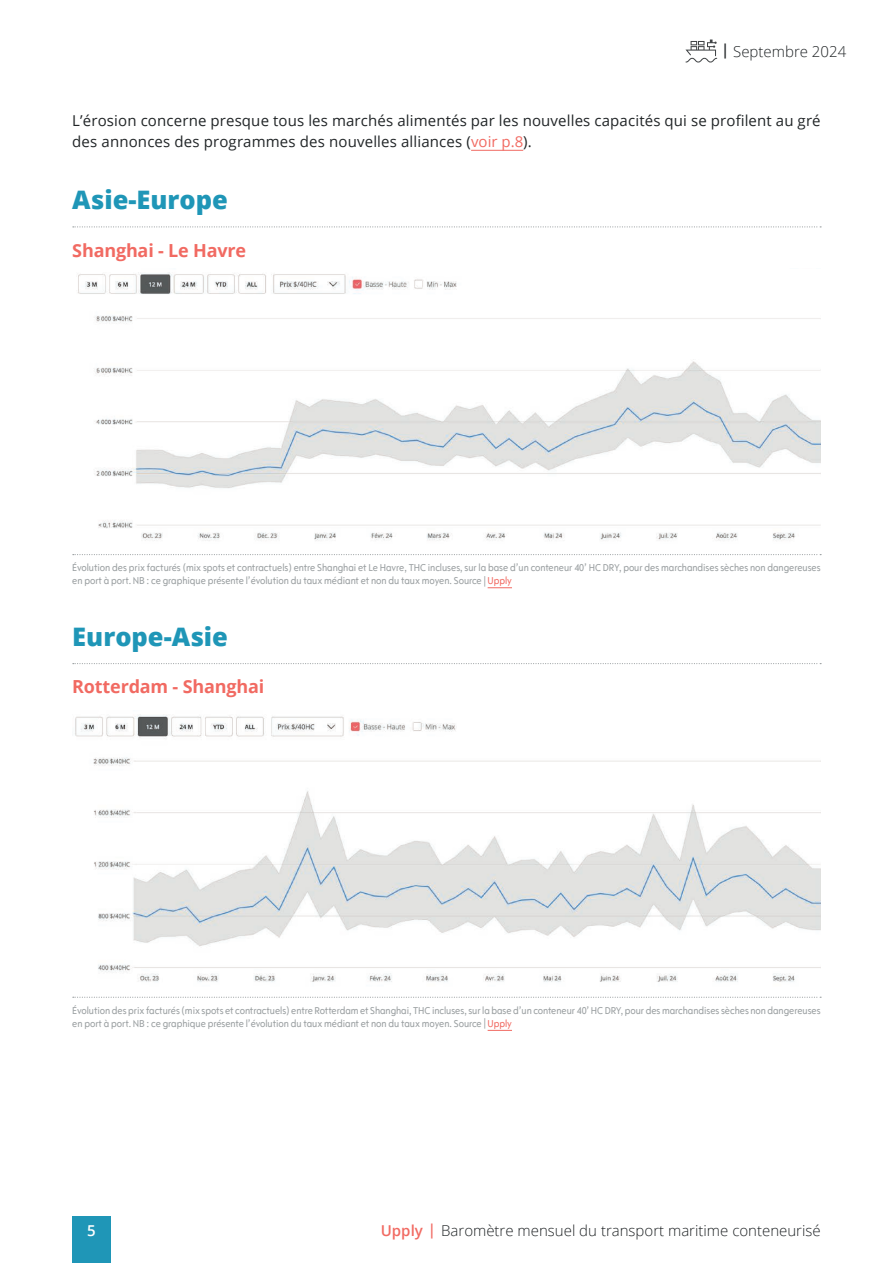
<style>
.page{position:relative;width:893px;height:1263px;background:#fff}
.page>*{position:absolute;margin:0;border:0;box-sizing:border-box;transform-origin:0 0}
.t1{font:800 25.5px "Open Sans";color:#1f96b7}
.t2{font:700 18px "Open Sans";letter-spacing:-.01em;color:#f16a62}
.t3{font:15px/21px "Open Sans";letter-spacing:.01em;color:#212527}
.t4{font:300 15px "Open Sans";color:#212527}
.t5{font:600 15px "Open Sans";color:#fff}
.t6{font:10.5px/12.6px "Opel Sans Condensed";letter-spacing:-.005em;color:#9ba0a2}
.s1{font-weight:600}
.s2{color:#f16a62}
.s3{font-weight:600;color:#f16a62}
</style>
<div class="page">
<img style="left:75px;top:714px;width:746px;height:268px">
<img style="left:78px;top:272px;width:743px;height:269px">
<svg style="left:488px;top:587px;width:24px;height:1px"></svg>
<svg style="left:73px;top:226px;width:748px;height:1px"></svg>
<svg style="left:73px;top:554px;width:748px;height:1px"></svg>
<div style="left:729px;top:269px;width:92px;height:38px;background:#fff"></div>
<svg style="left:488px;top:1030px;width:24px;height:1px"></svg>
<svg style="left:73px;top:663px;width:748px;height:1px"></svg>
<svg style="left:73px;top:997px;width:748px;height:1px"></svg>
<div style="left:706px;top:710px;width:115px;height:38px;background:#fff"></div>
<div style="left:72px;top:946px;width:24px;height:38px;background:#fff"></div>
<hr style="left:471px;top:150px;width:52px;height:1px;background:#f16a62">
<div style="left:72px;top:1216px;width:39px;height:47px;background:#1f96b7"></div>
<svg style="left:685px;top:40px;width:32px;height:23px"></svg>
<h3 class="t4" style="left:721px;top:41px;width:127px"><span class="s1">|</span> Septembre 2024</h3>
<h3 class="t3" style="left:72px;top:110px;width:750px">L’érosion concerne presque tous les marchés alimentés par les nouvelles capacités qui se profilent au gré des annonces des programmes des nouvelles alliances (<span class="s2">voir p.8</span>).</h3>
<h1 class="t1" style="left:72px;top:181px;width:157px">Asie-Europe</h1>
<h2 class="t2" style="left:72px;top:238px;width:175px">Shanghai - Le Havre</h2>
<p class="t6" style="left:72px;top:562px;width:750px">Évolution des prix facturés (mix spots et contractuels) entre Shanghai et Le Havre, THC incluses, sur la base d’un conteneur 40’ HC DRY, pour des marchandises sèches non dangereuses en port à port. NB : ce graphique présente l’évolution du taux médiant et non du taux moyen. Source | <span class="s2">Upply</span></p>
<h1 class="t1" style="left:72px;top:617px;width:157px">Europe-Asie</h1>
<h2 class="t2" style="left:72px;top:674px;width:193px">Rotterdam - Shanghai</h2>
<p class="t6" style="left:72px;top:1004px;width:750px">Évolution des prix facturés (mix spots et contractuels) entre Rotterdam et Shanghai, THC incluses, sur la base d’un conteneur 40’ HC DRY, pour des marchandises sèches non dangereuses en port à port. NB : ce graphique présente l’évolution du taux médiant et non du taux moyen. Source | <span class="s2">Upply</span></p>
<h3 class="t5" style="left:87px;top:1220px;width:10px">5</h3>
<h3 class="t4" style="left:381px;top:1220px;width:441px"><span class="s3">Upply |</span> Baromètre mensuel du transport maritime conteneurisé</h3>
</div>
